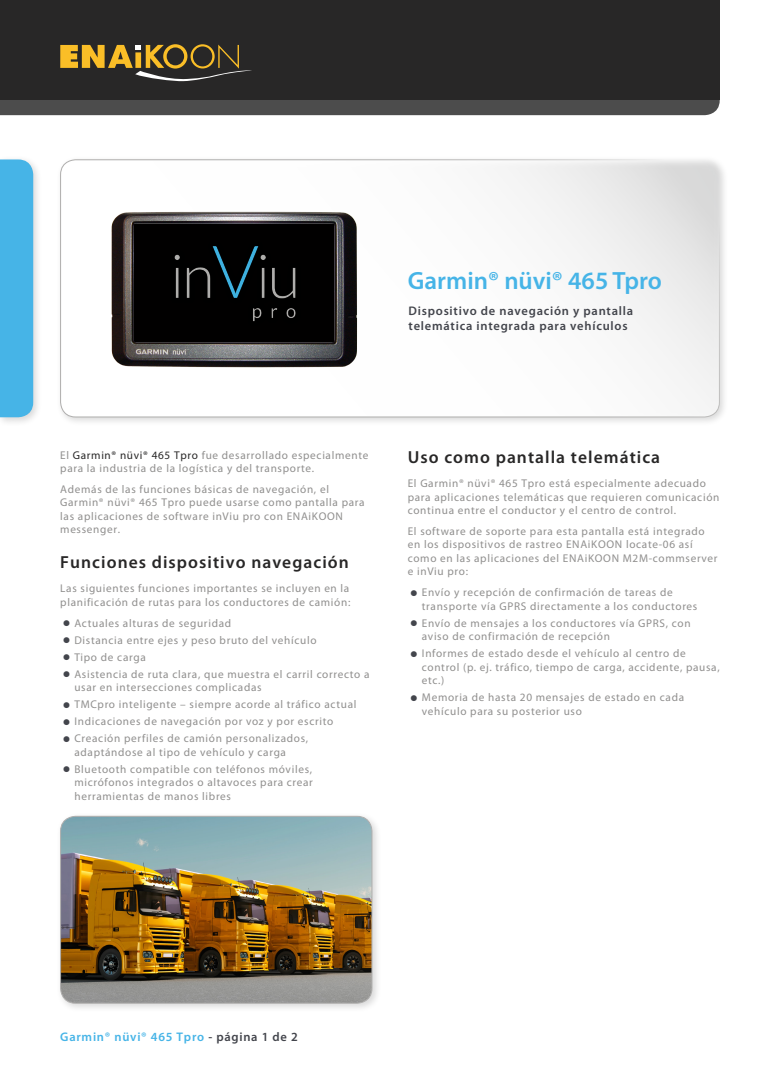
<style>
.page{position:relative;width:780px;height:1088px;background:#fff}
.page>*{position:absolute;margin:0;border:0;box-sizing:border-box;transform-origin:0 0}
.t1{font:600 25px "Myriad Pro";color:#46b4e7}
.t2{font:600 17.5px "Myriad Pro";letter-spacing:.06em;color:#282727}
.t3{font:600 12.5px/15px "Myriad Pro";letter-spacing:.06em;color:#43454c}
.t4{font:600 12.5px "Myriad Pro";letter-spacing:.06em;color:#46b4e7}
.t5{font:11.25px/13.5px "Myriad Pro";letter-spacing:.06em;color:#908f8e}
.s1{color:#282727}
.s2{font-weight:700;font-size:22.5px;color:#43454c}
.s3{color:#43454c}
</style>
<div class="page">
<div style="left:56px;top:155px;width:673px;height:272px;background:#000;opacity:.15"></div>
<svg style="left:61px;top:160px;width:658px;height:257px"></svg>
<div style="left:60px;top:159px;width:659px;height:258px;border:1px solid #afaead;border-radius:15px"></div>
<div style="left:0;top:0;width:719px;height:99px;background:#282727"></div>
<div style="left:0;top:155px;width:42px;height:271px;background:#000;opacity:.15"></div>
<div style="left:0;top:159px;width:33px;height:258px;background:#46b4e7"></div>
<svg style="left:0;top:44px;width:719px;height:71px"></svg>
<div style="left:56px;top:811px;width:325px;height:202px;background:#000;opacity:.15"></div>
<img style="left:61px;top:816px;width:311px;height:187px">
<div style="left:60px;top:816px;width:312px;height:187px;border:1px solid #afaead;border-radius:15px"></div>
<img style="left:106px;top:210px;width:257px;height:160px">
<img style="left:138px;top:230px;width:189px;height:103px">
<h1 class="t1" style="left:407px;top:265px;width:256px">Garmin® nüvi® 465 Tpro</h1>
<p class="t3" style="left:408px;top:303px;width:226px">Dispositivo de navegación y pantalla telemática integrada para vehículos</p>
<p class="t5" style="left:60px;top:448px;width:309px">El <span class="s1">Garmin® nüvi® 465 Tpro</span> fue desarrollado especialmente para la industria de la logística y del transporte.</p>
<p class="t5" style="left:60px;top:482px;width:306px">Además de las funciones básicas de navegación, el Garmin® nüvi® 465 Tpro puede usarse como pantalla para las aplicaciones de software inViu pro con ENAiKOON messenger.</p>
<h2 class="t2" style="left:60px;top:551px;width:290px">Funciones dispositivo navegación</h2>
<p class="t5" style="left:60px;top:582px;width:291px">Las siguientes funciones importantes se incluyen en la planificación de rutas para los conductores de camión:</p>
<p class="t5" style="left:63px;top:616px;width:170px"><span class="s2">•</span> Actuales alturas de seguridad</p>
<p class="t5" style="left:63px;top:633px;width:255px"><span class="s2">•</span> Distancia entre ejes y peso bruto del vehículo</p>
<p class="t5" style="left:63px;top:650px;width:84px"><span class="s2">•</span> Tipo de carga</p>
<p class="t5" style="left:74px;top:667px;width:297px;text-indent:-12px"><span class="s2">•</span> Asistencia de ruta clara, que muestra el carril correcto a usar en intersecciones complicadas</p>
<p class="t5" style="left:63px;top:697px;width:295px"><span class="s2">•</span> TMCpro inteligente – siempre acorde al tráfico actual</p>
<p class="t5" style="left:63px;top:714px;width:272px"><span class="s2">•</span> Indicaciones de navegación por voz y por escrito</p>
<p class="t5" style="left:74px;top:731px;width:235px;text-indent:-12px"><span class="s2">•</span> Creación perfiles de camión personalizados, adaptándose al tipo de vehículo y carga</p>
<p class="t5" style="left:74px;top:762px;width:240px;text-align:justify;text-indent:-12px"><span class="s2">•</span> Bluetooth compatible con teléfonos móviles, micrófonos integrados o altavoces para crear herramientas de manos libres</p>
<h2 class="t2" style="left:407px;top:446px;width:254px">Uso como pantalla telemática</h2>
<p class="t5" style="left:407px;top:477px;width:313px">El Garmin® nüvi® 465 Tpro está especialmente adecuado para aplicaciones telemáticas que requieren comunicación continua entre el conductor y el centro de control.</p>
<p class="t5" style="left:407px;top:524px;width:311px">El software de soporte para esta pantalla está integrado en los dispositivos de rastreo ENAiKOON locate-06 así como en las aplicaciones del ENAiKOON M2M-commserver e inViu pro:</p>
<p class="t5" style="left:422px;top:585px;width:277px;text-indent:-12px"><span class="s2">•</span> Envío y recepción de confirmación de tareas de transporte vía GPRS directamente a los conductores</p>
<p class="t5" style="left:422px;top:616px;width:270px;text-indent:-12px"><span class="s2">•</span> Envío de mensajes a los conductores vía GPRS, con aviso de confirmación de recepción</p>
<p class="t5" style="left:422px;top:646px;width:299px;text-indent:-12px"><span class="s2">•</span> Informes de estado desde el vehículo al centro de control (p. ej. tráfico, tiempo de carga, accidente, pausa, etc.)</p>
<p class="t5" style="left:422px;top:690px;width:264px;text-indent:-12px"><span class="s2">•</span> Memoria de hasta 20 mensajes de estado en cada vehículo para su posterior uso</p>
<p class="t4" style="left:60px;top:1028px;width:239px">Garmin® nüvi® 465 Tpro <span class="s3">- página 1 de 2</span></p>
</div>
